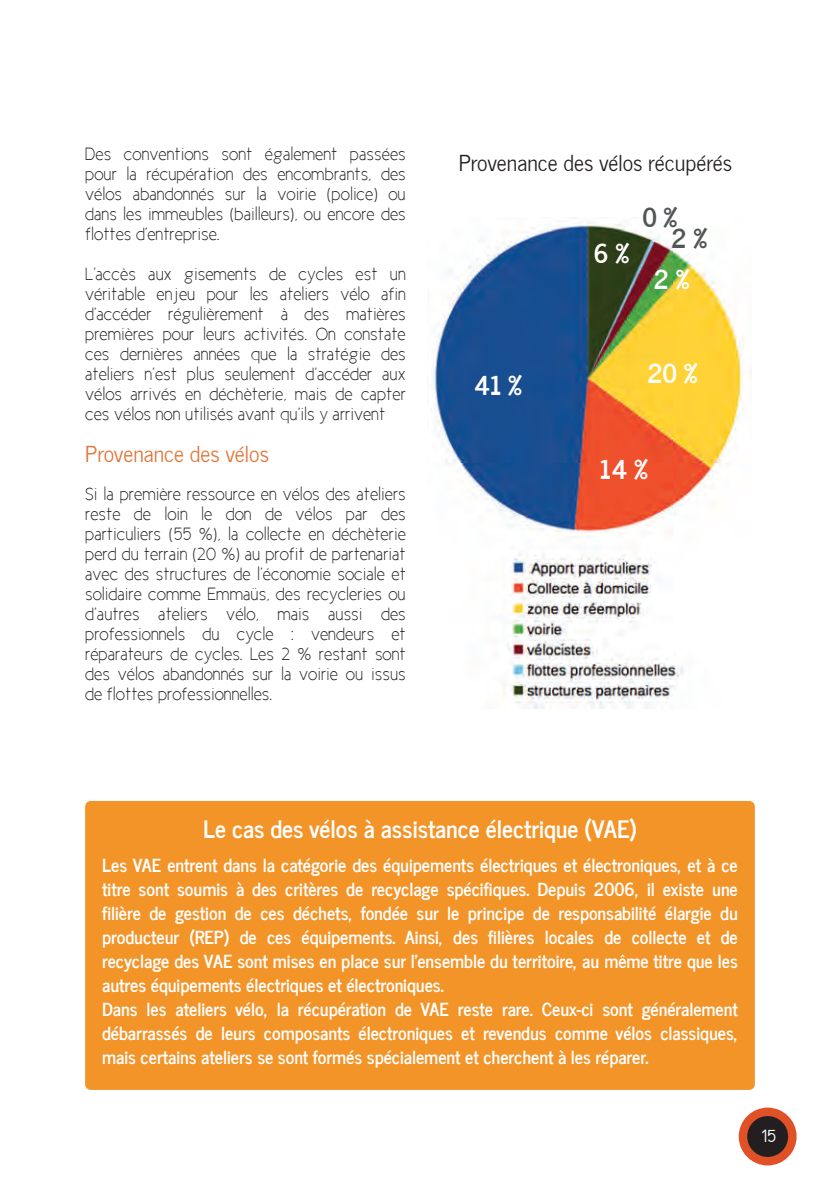
<style>
.page{position:relative;width:840px;height:1191px;background:#fff}
.page>*{position:absolute;margin:0;border:0;box-sizing:border-box;transform-origin:0 0}
.t1{font:26px "News Cycle";color:#fff}
.t2{font:26px "News Cycle";color:#525455}
.t3{font:24px "News Cycle";color:#fff}
.t4{font:22px "News Cycle";color:#231f20}
.t5{font:22px "News Cycle";color:#e17539}
.t6{font:18px/20px "New Cicle Fina";color:#231f20;text-align:justify}
.t7{font:18px/24px "News Cycle";color:#fff}
.t8{font:18px "New Cicle Gordita";color:#fff}
</style>
<div class="page">
<div style="left:738px;top:1107px;width:58px;height:58px;background:#e05127;border-radius:50%"></div>
<div style="left:746px;top:1116px;width:41px;height:41px;background:#231f20;border-radius:50%"></div>
<img style="left:432px;top:217px;width:319px;height:492px">
<div style="left:85px;top:801px;width:669px;height:289px;background:#f39429;border-radius:6px"></div>
<p class="t6" style="left:85px;top:146px;width:322px">Des conventions sont également passées pour la récupération des encombrants, des vélos abandonnés sur la voirie (police) ou dans les immeubles (bailleurs), ou encore des flottes d'entreprise.</p>
<p class="t6" style="left:85px;top:266px;width:322px">L'accès aux gisements de cycles est un véritable enjeu pour les ateliers vélo afin d'accéder régulièrement à des matières premières pour leurs activités. On constate ces dernières années que la stratégie des ateliers n’est plus seulement d’accéder aux vélos arrivés en déchèterie, mais de capter ces vélos non utilisés avant qu’ils y arrivent</p>
<p class="t5" style="left:85px;top:435px;width:185px">Provenance des vélos</p>
<p class="t6" style="left:85px;top:486px;width:322px">Si la première ressource en vélos des ateliers reste de loin le don de vélos par des particuliers (55 %), la collecte en déchèterie perd du terrain (20 %) au profit de partenariat avec des structures de l’économie sociale et solidaire comme Emmaüs, des recycleries ou d’autres ateliers vélo, mais aussi des professionnels du cycle : vendeurs et réparateurs de cycles. Les 2 % restant sont des vélos abandonnés sur la voirie ou issus de flottes professionnelles.</p>
<p class="t4" style="left:458px;top:144px;width:275px">Provenance des vélos récupérés</p>
<h1 class="t1" style="left:473px;top:362px;width:50px">41 %</h1>
<h1 class="t1" style="left:593px;top:230px;width:37px">6 %</h1>
<h1 class="t2" style="left:642px;top:194px;width:36px">0 %</h1>
<h1 class="t2" style="left:671px;top:216px;width:37px">2 %</h1>
<h1 class="t1" style="left:653px;top:256px;width:37px">2 %</h1>
<h1 class="t1" style="left:647px;top:350px;width:52px">20 %</h1>
<h1 class="t1" style="left:599px;top:446px;width:50px">14 %</h1>
<h2 class="t3" style="left:203px;top:807px;width:435px">Le cas des vélos à assistance électrique (VAE)</h2>
<p class="t7" style="left:102px;top:851px;width:636px">Les VAE entrent dans la catégorie des équipements électriques et électroniques, et à ce titre sont soumis à des critères de recyclage spécifiques. Depuis 2006, il existe une filière de gestion de ces déchets, fondée sur le principe de responsabilité élargie du producteur (REP) de ces équipements. Ainsi, des filières locales de collecte et de recyclage des VAE sont mises en place sur l'ensemble du territoire, au même titre que les autres équipements électriques et électroniques.<br>Dans les ateliers vélo, la récupération de VAE reste rare. Ceux-ci sont généralement débarrassés de leurs composants électroniques et revendus comme vélos classiques, mais certains ateliers se sont formés spécialement et cherchent à les réparer.</p>
<p class="t8" style="left:761px;top:1129px;width:16px">15</p>
</div>
